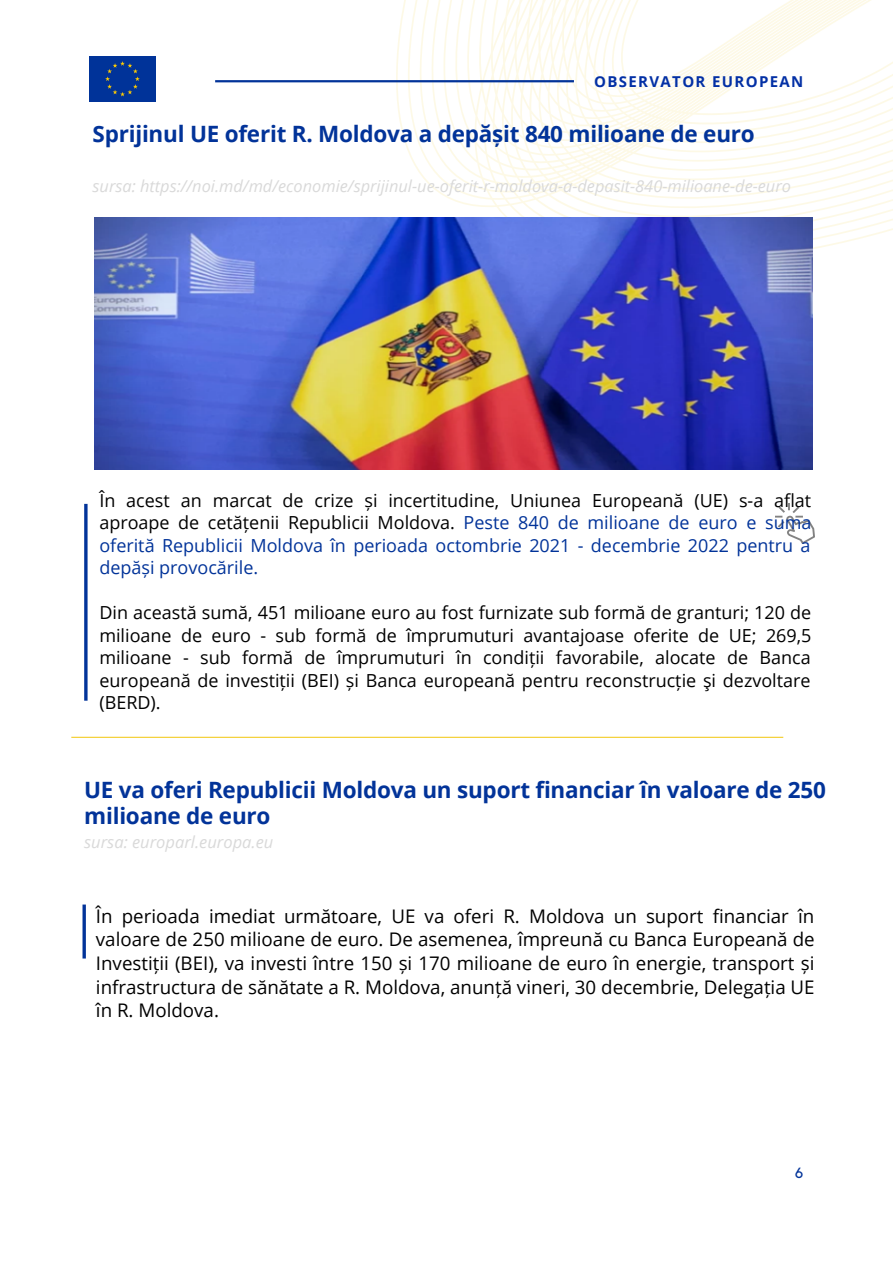
<style>
.page{position:relative;width:893px;height:1264px;background:#fff}
.page>*{position:absolute;margin:0;border:0;box-sizing:border-box;transform-origin:0 0}
.t1{font:700 22.5px/25.8px "Open Sans";letter-spacing:-.01em;color:#023399}
.t2{font:18.75px/23.5px "Open Sans";color:#000;text-align:justify}
.t3{font:18px/22.5px "Open Sans";color:#000;text-align:justify}
.t4{font:18px/22.5px "Open Sans";color:#023399;text-align:justify}
.t5{font:italic 16.5px "Open Sans";color:#d9d9d9}
.t6{font:italic 16.35px "Open Sans";color:#d9d9d9}
.t7{font:700 15px "Open Sans";letter-spacing:.09em;color:#0330a5}
.t8{font:500 15px "HK Grotesk";color:#023399}
.s1{color:#000}
</style>
<div class="page">
<svg style="left:249px;top:0;width:643px;height:470px"></svg>
<hr style="left:215px;top:80px;width:359px;height:2px;background:#023399">
<div style="left:89px;top:57px;width:67px;height:45px;background:#039"></div>
<svg style="left:84px;top:504px;width:4px;height:196px"></svg>
<img style="left:775px;top:504px;width:39px;height:39px">
<hr style="left:71px;top:736px;width:712px;height:2px;background:#f3cd27">
<svg style="left:82px;top:904px;width:4px;height:54px"></svg>
<img style="left:94px;top:218px;width:717px;height:252px">
<p class="t7" style="left:594px;top:71px;width:211px">OBSERVATOR EUROPEAN</p>
<p class="t1" style="left:93px;top:121px;width:663px">Sprijinul UE oferit R. Moldova a depășit 840 milioane de euro</p>
<p class="t6" style="left:93px;top:174px;width:700px">sursa: https://noi.md/md/economie/sprijinul-ue-oferit-r-moldova-a-depasit-840-milioane-de-euro</p>
<p class="t4" style="left:99px;top:489px;width:713px"><span class="s1">În acest an marcat de crize și incertitudine, Uniunea Europeană (UE) s-a aflat aproape de cetățenii Republicii Moldova.</span> Peste 840 de milioane de euro e suma oferită Republicii Moldova în perioada octombrie 2021 - decembrie 2022 pentru a depăși provocările.</p>
<p class="t3" style="left:99px;top:601px;width:713px">Din această sumă, 451 milioane euro au fost furnizate sub formă de granturi; 120 de milioane de euro - sub formă de împrumuturi avantajoase oferite de UE; 269,5 milioane - sub formă de împrumuturi în condiții favorabile, alocate de Banca europeană de investiții (BEI) și Banca europeană pentru reconstrucție şi dezvoltare (BERD).</p>
<p class="t1" style="left:84px;top:776px;width:743px">UE va oferi Republicii Moldova un suport financiar în valoare de 250 milioane de euro</p>
<p class="t5" style="left:84px;top:830px;width:190px">sursa: europarl.europa.eu</p>
<p class="t2" style="left:96px;top:903px;width:720px">În perioada imediat următoare, UE va oferi R. Moldova un suport financiar în valoare de 250 milioane de euro. De asemenea, împreună cu Banca Europeană de Investiții (BEI), va investi între 150 și 170 milioane de euro în energie, transport și infrastructura de sănătate a R. Moldova, anunță vineri, 30 decembrie, Delegația UE în R. Moldova.</p>
<p class="t8" style="left:794px;top:1164px;width:10px">6</p>
</div>
